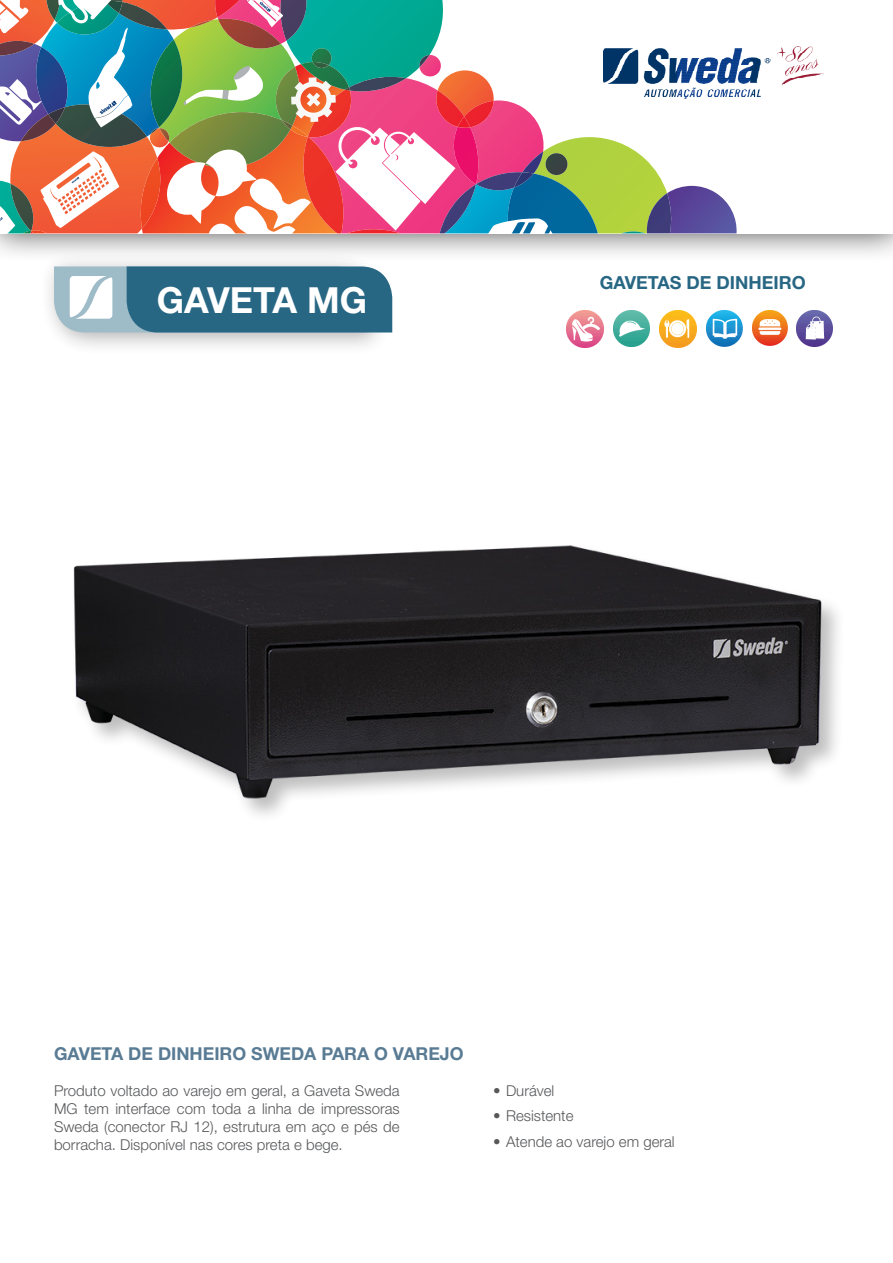
<style>
.page{position:relative;width:893px;height:1263px;background:#fff}
.page>*{position:absolute;margin:0;border:0;box-sizing:border-box;transform-origin:0 0}
.t1{font:700 36px "Helvetica Neue";color:#fff}
.t2{font:700 18px "Helvetica Neue";color:#286784}
.t3{font:700 17.85px "Helvetica Neue";color:#597b94}
.t4{font:300 15px/18px "Helvetica Neue";color:#57585a;text-align:justify}
</style>
<div class="page">
<div style="left:0;top:0;width:893px;height:263px;background:#231f20;opacity:.75"></div>
<div style="left:0;top:0;width:893px;height:233px;background:#fff"></div>
<svg style="left:0;top:0;width:737px;height:233px"></svg>
<img style="left:604px;top:47px;width:220px;height:51px">
<img style="left:752px;top:311px;width:35px;height:35px">
<img style="left:706px;top:311px;width:36px;height:36px">
<img style="left:797px;top:311px;width:35px;height:35px">
<div style="left:40px;top:252px;width:350px;height:104px;background:#231f20;opacity:.75"></div>
<svg style="left:54px;top:266px;width:338px;height:66px;background:#4c8098"></svg>
<img style="left:614px;top:311px;width:36px;height:36px">
<img style="left:567px;top:311px;width:37px;height:37px">
<img style="left:660px;top:311px;width:36px;height:36px">
<img style="left:73px;top:545px;width:765px;height:270px">
<p class="t1" style="left:157px;top:278px;width:212px">GAVETA MG</p>
<p class="t2" style="left:600px;top:272px;width:208px">GAVETAS DE DINHEIRO</p>
<p class="t3" style="left:54px;top:1042px;width:411px">GAVETA DE DINHEIRO SWEDA PARA O VAREJO</p>
<p class="t4" style="left:54px;top:1081px;width:347px">Produto voltado ao varejo em geral, a Gaveta Sweda MG tem interface com toda a linha de impressoras Sweda (conector RJ 12), estrutura em aço e pés de borracha. Disponível nas cores preta e bege.</p>
<p class="t4" style="left:493px;top:1081px;width:63px">• Durável</p>
<p class="t4" style="left:493px;top:1107px;width:82px">• Resistente</p>
<p class="t4" style="left:493px;top:1132px;width:183px">• Atende ao varejo em geral</p>
</div>
